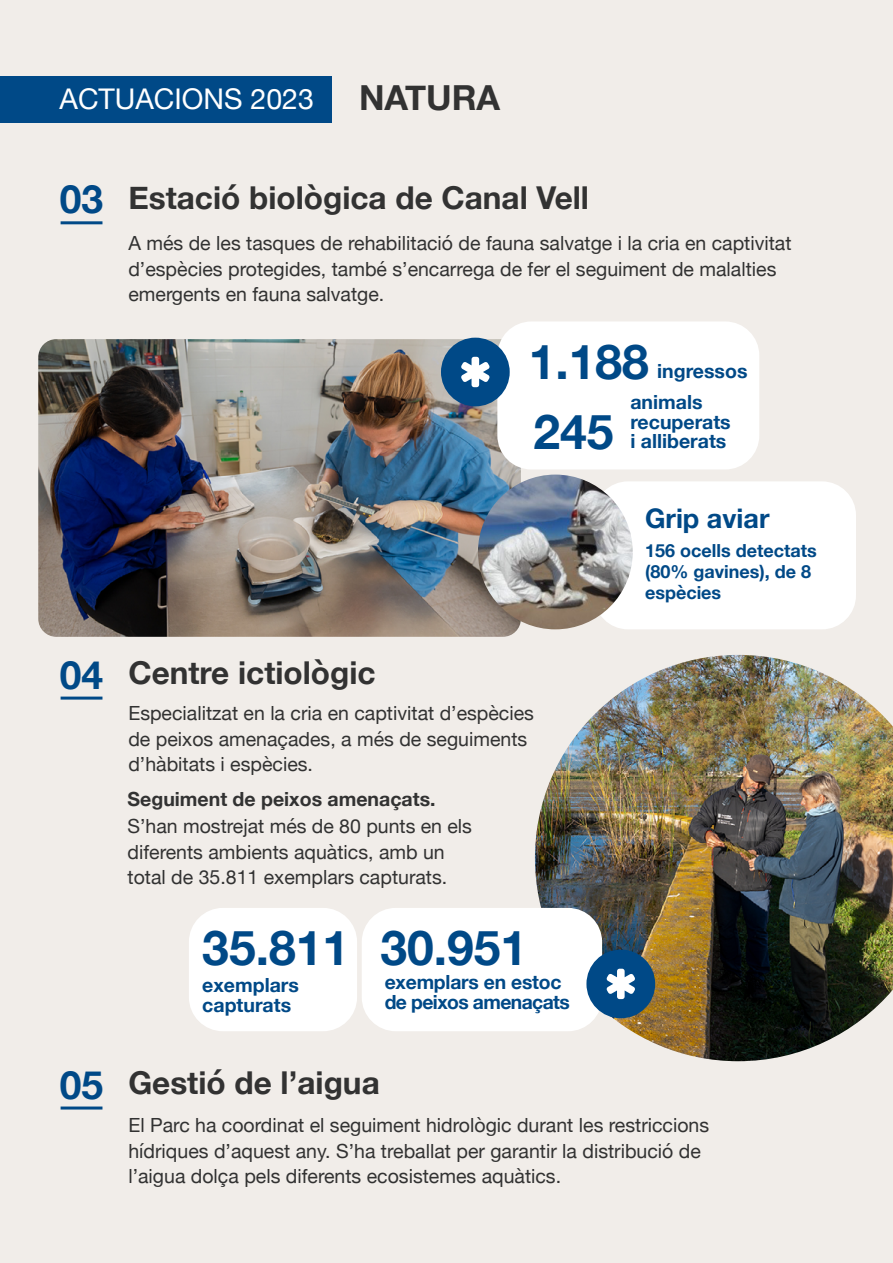
<style>
.page{position:relative;width:893px;height:1263px;background:#f1ede9}
.page>*{position:absolute;margin:0;border:0;box-sizing:border-box;transform-origin:0 0}
.H2_destacat{font:700 48px "Helvetica Neue";color:#004987}
.t1{font:700 39px "Helvetica Neue";color:#004987}
.t2{font:700 34.5px "Helvetica Neue";color:#323232}
.t3{font:700 31.5px "Helvetica Neue";color:#323232}
.t4{font:28.5px "Helvetica Neue";color:#fff}
.t5{font:700 27px "Helvetica Neue";color:#004987}
.t6{font:19.5px/25.5px "Helvetica Neue";color:#323232}
.t7{font:700 19.5px/19.5px "Helvetica Neue";color:#004987}
.t8{font:700 19.5px "Helvetica Neue";color:#323232}
.t9{font:700 19.5px "Helvetica Neue";letter-spacing:-.03em;color:#004987}
.t10{font:700 18px/21px "Helvetica Neue";color:#004987}
</style>
<div class="page">
<div style="left:0;top:77px;width:332px;height:46px;background:#004987"></div>
<hr style="left:61px;top:221px;width:41px;height:3px;background:#004987">
<hr style="left:61px;top:697px;width:41px;height:3px;background:#004987">
<hr style="left:61px;top:1106px;width:41px;height:3px;background:#004987">
<img style="left:38px;top:339px;width:483px;height:298px">
<img style="left:535px;top:655px;width:358px;height:406px">
<div style="left:497px;top:321px;width:262px;height:148px;background:#fff;border-radius:34px"></div>
<div style="left:594px;top:481px;width:262px;height:148px;background:#fff;border-radius:34px"></div>
<div style="left:441px;top:338px;width:69px;height:68px;background:#004987;border-radius:50%"></div>
<svg style="left:461px;top:357px;width:29px;height:30px"></svg>
<img style="left:478px;top:475px;width:155px;height:154px;border-radius:77px">
<div style="left:362px;top:908px;width:240px;height:123px;background:#fff;border-radius:34px"></div>
<div style="left:189px;top:908px;width:168px;height:123px;background:#fff;border-radius:34px"></div>
<div style="left:586px;top:949px;width:69px;height:69px;background:#004987;border-radius:50%"></div>
<svg style="left:607px;top:969px;width:28px;height:30px"></svg>
<h2 class="t4" style="left:60px;top:79px;width:256px">ACTUACIONS 2023</h2>
<h3 class="t2" style="left:359px;top:70px;width:143px">NATURA</h3>
<p class="t1" style="left:60px;top:169px;width:45px">03</p>
<h4 class="t3" style="left:128px;top:173px;width:462px">Estació biològica de Canal Vell</h4>
<p class="t6" style="left:128px;top:232px;width:665px">A més de les tasques de rehabilitació de fauna salvatge i la cria en captivitat d’espècies protegides, també s’encarrega de fer el seguiment de malalties emergents en fauna salvatge.</p>
<h2 class="H2_destacat" style="left:529px;top:324px;width:122px">1.188</h2>
<h2 class="H2_destacat" style="left:533px;top:394px;width:82px">245</h2>
<p class="t7" style="left:657px;top:362px;width:92px">ingressos</p>
<p class="t7" style="left:630px;top:393px;width:102px">animals recuperats i alliberats</p>
<p class="t5" style="left:645px;top:497px;width:126px">Grip aviar</p>
<p class="t10" style="left:645px;top:541px;width:173px">156 ocells detectats (80% gavines), de 8 espècies</p>
<p class="t1" style="left:60px;top:644px;width:45px">04</p>
<h4 class="t3" style="left:128px;top:648px;width:249px">Centre ictiològic</h4>
<p class="t6" style="left:128px;top:702px;width:407px">Especialitzat en la cria en captivitat d’espècies de peixos amenaçades, a més de seguiments d’hàbitats i espècies.</p>
<p class="t8" style="left:128px;top:783px;width:309px">Seguiment de peixos amenaçats.</p>
<p class="t6" style="left:128px;top:815px;width:346px">S’han mostrejat més de 80 punts en els diferents ambients aquàtics, amb un total de 35.811 exemplars capturats.</p>
<h2 class="H2_destacat" style="left:202px;top:910px;width:148px">35.811</h2>
<h2 class="H2_destacat" style="left:380px;top:910px;width:148px">30.951</h2>
<p class="t7" style="left:385px;top:972px;width:178px">exemplars en estoc</p>
<p class="t9" style="left:385px;top:986px;width:187px">de peixos amenaçats</p>
<p class="t7" style="left:202px;top:975px;width:98px">exemplars</p>
<p class="t7" style="left:202px;top:996px;width:90px">capturats</p>
<p class="t1" style="left:60px;top:1054px;width:45px">05</p>
<h4 class="t3" style="left:128px;top:1058px;width:253px">Gestió de l’aigua</h4>
<p class="t6" style="left:128px;top:1114px;width:582px">El Parc ha coordinat el seguiment hidrològic durant les restriccions hídriques d’aquest any. S’ha treballat per garantir la distribució de l’aigua dolça pels diferents ecosistemes aquàtics.</p>
</div>
